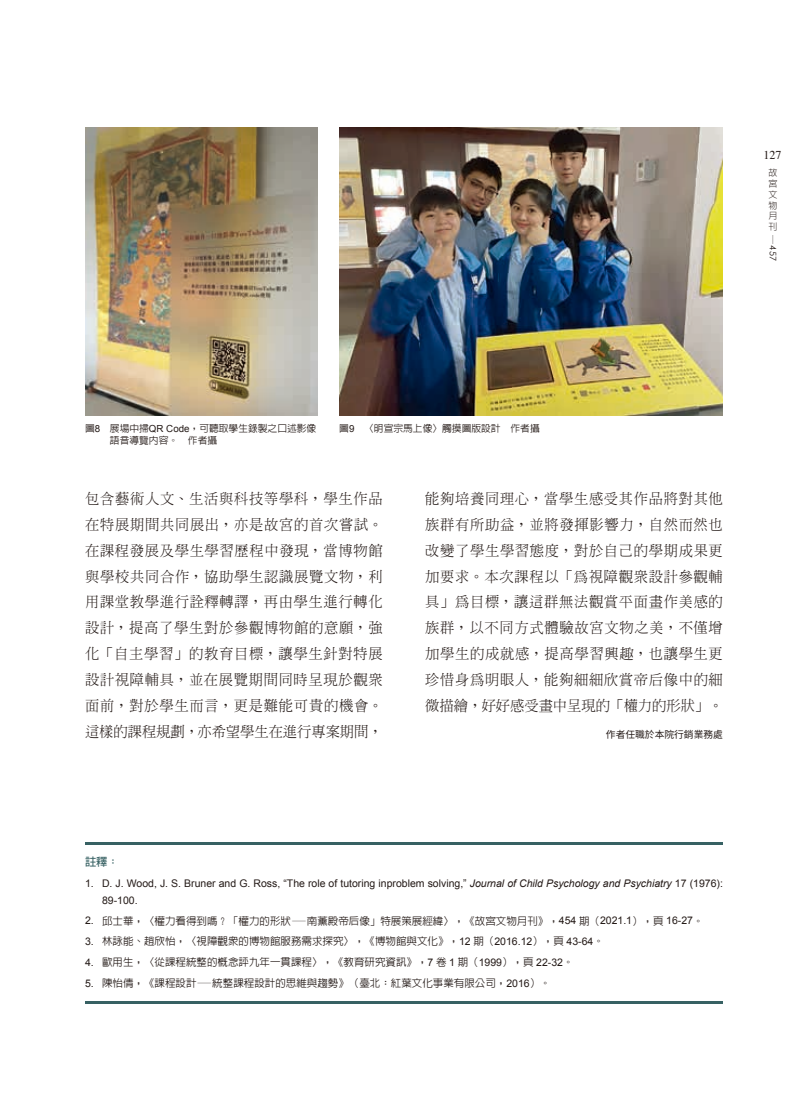
<style>
.page{position:relative;width:808px;height:1106px;background:#fff}
.page>*{position:absolute;margin:0;border:0;box-sizing:border-box;transform-origin:0 0}
.t1{font:300 14.25px/26px "AR Ming B5";letter-spacing:.05em;color:#231916;text-align:justify}
.t2{font:12px "Times";color:#231916}
.t3{font:700 11.25px "AR Hei B5";color:#376163}
.t4{font:500 10.5px "AR Hei B5";color:#231916}
.t5{font:10.5px/16.5px "Arial";color:#231916}
.t6{font:500 9.75px "AR Hei B5";color:#231916}
.t7{font:9.75px "Noto Sans CJ Ktc";color:#231916}
.t8{font:300 9px/10.8px "AR Hei B5";color:#231916;text-align:justify}
.t9{font:9px "Century Gothic";color:#231916}
.s1{font-family:"AR Hei B5";font-weight:300}
.s2{font-family:"Arial";font-weight:400}
.s3{font-style:italic}
</style>
<div class="page">
<img style="left:339px;top:128px;width:384px;height:287px">
<hr style="left:85px;top:841px;width:638px;height:3px;background:#376163">
<hr style="left:85px;top:1000px;width:638px;height:3px;background:#376163">
<img style="left:85px;top:128px;width:233px;height:287px">
<p class="t2" style="left:763px;top:147px;width:20px">127</p>
<p class="t8" style="left:768px;top:167px;width:10px">故宮文物月刊</p>
<p class="t9" style="left:779px;top:234px;width:28px;rotate:90deg"><span class="s1">─</span> 457</p>
<p class="t6" style="left:85px;top:424px;width:233px">圖<span class="s2">8</span> 展場中掃<span class="s2">QR Code</span>，可聽取學生錄製之口述影像</p>
<p class="t6" style="left:339px;top:424px;width:202px">圖<span class="s2">9</span> 〈明宣宗馬上像〉觸摸圖版設計　作者攝</p>
<p class="t6" style="left:110px;top:436px;width:109px">語音導覽內容。 作者攝</p>
<p class="t1" style="left:85px;top:485px;width:299px">包含藝術人文、生活與科技等學科，學生作品在特展期間共同展出，亦是故宮的首次嘗試。在課程發展及學生學習歷程中發現，當博物館與學校共同合作，協助學生認識展覽文物，利用課堂教學進行詮釋轉譯，再由學生進行轉化設計，提高了學生對於參觀博物館的意願，強化「自主學習」的教育目標，讓學生針對特展設計視障輔具，並在展覽期間同時呈現於觀眾面前，對於學生而言，更是難能可貴的機會。這樣的課程規劃，亦希望學生在進行專案期間，</p>
<p class="t1" style="left:425px;top:485px;width:299px">能夠培養同理心，當學生感受其作品將對其他族群有所助益，並將發揮影響力，自然而然也改變了學生學習態度，對於自己的學期成果更加要求。本次課程以「為視障觀眾設計參觀輔具」為目標，讓這群無法觀賞平面畫作美感的族群，以不同方式體驗故宮文物之美，不僅增加學生的成就感，提高學習興趣，也讓學生更珍惜身為明眼人，能夠細細欣賞帝后像中的細微描繪，好好感受畫中呈現的「權力的形狀」。</p>
<p class="t7" style="left:606px;top:728px;width:118px">作者任職於本院行銷業務處</p>
<p class="t3" style="left:85px;top:855px;width:35px">註釋：</p>
<p class="t5" style="left:102px;top:875px;width:622px;text-indent:-17px">1. D. J. Wood, J. S. Bruner and G. Ross, “The role of tutoring inproblem solving,” <span class="s3">Journal of Child Psychology and Psychiatry</span> 17 (1976):<br>89-100.</p>
<p class="t4" style="left:85px;top:915px;width:620px"><span class="s2">2.</span> 邱士華，〈權力看得到嗎？「權力的形狀—南薰殿帝后像」特展策展經緯〉，《故宮文物月刊》，<span class="s2">454</span> 期（<span class="s2">2021.1</span>），頁 <span class="s2">16-27</span>。</p>
<p class="t4" style="left:85px;top:936px;width:520px"><span class="s2">3.</span> 林詠能、趙欣怡，〈視障觀眾的博物館服務需求探究〉，《博物館與文化》，<span class="s2">12</span> 期（<span class="s2">2016.12</span>），頁 <span class="s2">43-64</span>。</p>
<p class="t4" style="left:85px;top:956px;width:490px"><span class="s2">4.</span> 歐用生，〈從課程統整的概念評九年一貫課程〉，《教育研究資訊》，<span class="s2">7</span> 卷 <span class="s2">1</span> 期（<span class="s2">1999</span>），頁 <span class="s2">22-32</span>。</p>
<p class="t4" style="left:85px;top:977px;width:467px"><span class="s2">5.</span> 陳怡倩，《課程設計—統整課程設計的思維與趨勢》（臺北：紅葉文化事業有限公司，<span class="s2">2016</span>）。</p>
</div>
